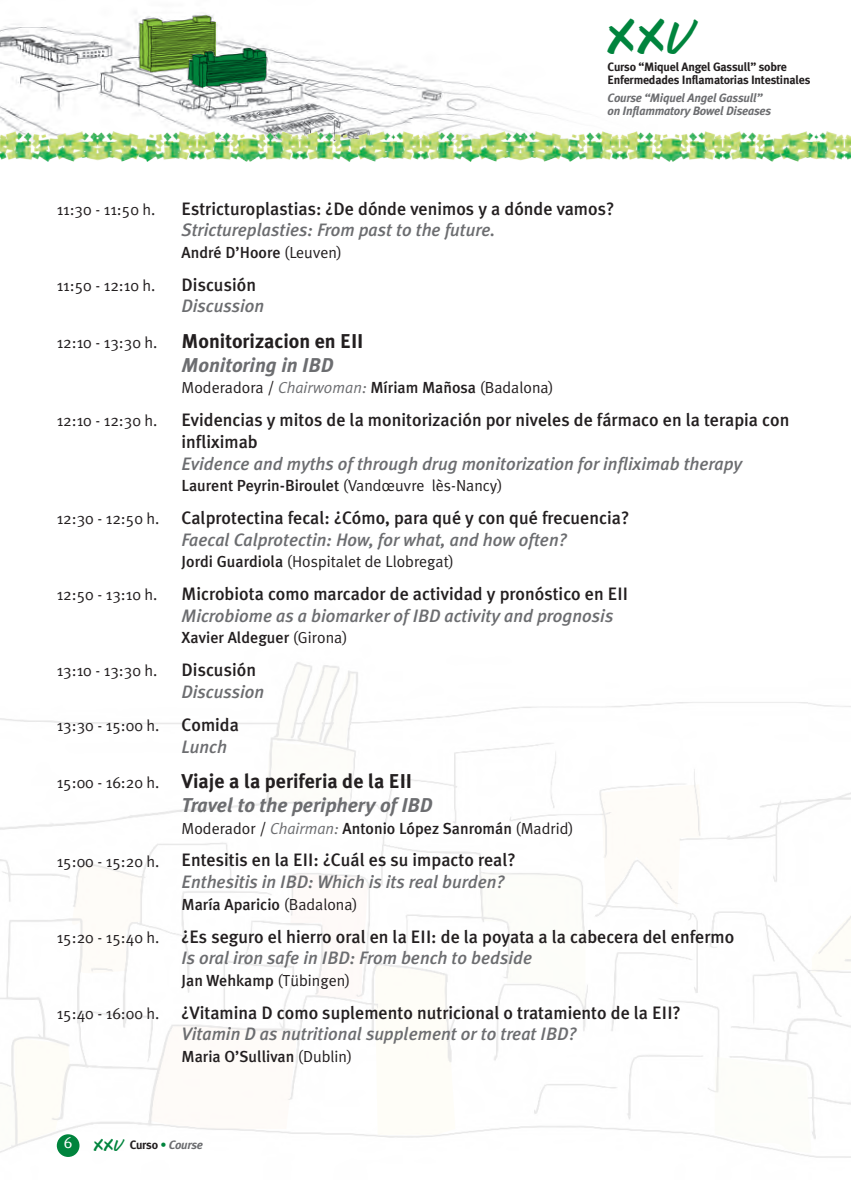
<style>
.page{position:relative;width:851px;height:1191px;background:#fff}
.page>*{position:absolute;margin:0;border:0;box-sizing:border-box;transform-origin:0 0}
.t1{font:46.4px "Brook 23";color:#00843d}
.t2{font:italic 700 20px/24px "Meta Plus";color:#6c6d70}
.t3{font:700 20px/24px "Meta Plus";color:#231f20}
.t4{font:500 18px/21.6px "Meta Plus";color:#231f20}
.t5{font:italic 500 18px "Meta Plus";color:#6c6d70}
.t6{font:500 16px "Meta Plus";color:#231f20}
.t7{font:16px "Meta Plus";color:#231f20}
.t8{font:16px "Meta Plus";color:#fff}
.t9{font:italic 700 12.2px/13px "Meta Plus";letter-spacing:-.02em;color:#6c6d70}
.t10{font:700 12.2px/13px "Meta Plus";letter-spacing:-.02em;color:#231f20}
.s1{font-weight:400}
.s2{font-weight:400;font-size:16px}
.s3{font-style:italic;color:#6c6d70}
.s4{font-weight:500}
.s5{font-weight:500;font-size:18px}
.s6{font-weight:400;font-style:normal;font-size:16px;color:#231f20}
.s7{font-style:normal;color:#231f20}
.s8{font-weight:400;font-style:italic;color:#6c6d70}
.s9{font-family:"Brook 23";font-weight:400;font-style:normal;font-size:16px;color:#00843d}
.s10{font-style:normal;color:#00843d}
</style>
<div class="page">
<img style="left:0;top:662px;width:850px;height:496px">
<svg style="left:714px;top:1056px;width:97px;height:96px"></svg>
<img style="left:0;top:14px;width:561px;height:117px">
<svg style="left:140px;top:15px;width:126px;height:73px"></svg>
<img style="left:0;top:131px;width:850px;height:30px">
<div style="left:57px;top:1134px;width:22px;height:23px;background:#00843d;border-radius:50%"></div>
<h1 class="t1" style="left:607px;top:11px;width:92px">XXV</h1>
<p class="t10" style="left:607px;top:60px;width:204px">Curso “Miquel Angel Gassull” sobre<br>Enfermedades Inflamatorias Intestinales</p>
<p class="t9" style="left:607px;top:91px;width:165px">Course “Miquel Angel Gassull” on Inflammatory Bowel Diseases</p>
<p class="t7" style="left:57px;top:200px;width:100px">11:30 - 11:50 h.</p>
<p class="t4" style="left:181px;top:197px;width:434px">Estricturoplastias: ¿De dónde venimos y a dónde vamos?</p>
<p class="t5" style="left:181px;top:219px;width:315px">Strictureplasties: From past to the future.</p>
<p class="t6" style="left:181px;top:243px;width:162px">André D’Hoore <span class="s1">(Leuven)</span></p>
<p class="t7" style="left:57px;top:276px;width:100px">11:50 - 12:10 h.</p>
<p class="t4" style="left:181px;top:273px;width:76px">Discusión</p>
<p class="t5" style="left:181px;top:296px;width:84px">Discussion</p>
<p class="t3" style="left:181px;top:329px;width:183px;text-indent:-125px"><span class="s2">12:10 - 13:30 h.</span> Monitorizacion en EII<br><span class="s3">Monitoring in IBD</span></p>
<p class="t7" style="left:181px;top:378px;width:373px">Moderadora / <span class="s3">Chairwoman:</span> <span class="s4">Míriam Mañosa</span> (Badalona)</p>
<p class="t7" style="left:57px;top:411px;width:102px">12:10 - 12:30 h.</p>
<p class="t4" style="left:181px;top:409px;width:609px">Evidencias y mitos de la monitorización por niveles de fármaco en la terapia con infliximab</p>
<p class="t5" style="left:181px;top:453px;width:562px">Evidence and myths of through drug monitorization for infliximab therapy</p>
<p class="t6" style="left:181px;top:476px;width:322px">Laurent Peyrin-Biroulet <span class="s1">(Vandœuvre lès-Nancy)</span></p>
<p class="t4" style="left:181px;top:507px;width:449px;text-indent:-125px"><span class="s2">12:30 - 12:50 h.</span> Calprotectina fecal: ¿Cómo, para qué y con qué frecuencia?<br><span class="s3">Faecal Calprotectin: How, for what, and how often?</span></p>
<p class="t7" style="left:181px;top:552px;width:274px"><span class="s4">Jordi Guardiola</span> (Hospitalet de Llobregat)</p>
<p class="t7" style="left:57px;top:585px;width:102px">12:50 - 13:10 h.</p>
<p class="t4" style="left:181px;top:583px;width:448px">Microbiota como marcador de actividad y pronóstico en EII</p>
<p class="t5" style="left:181px;top:605px;width:433px">Microbiome as a biomarker of IBD activity and prognosis</p>
<p class="t6" style="left:181px;top:628px;width:167px">Xavier Aldeguer <span class="s1">(Girona)</span></p>
<p class="t7" style="left:57px;top:661px;width:102px">13:10 - 13:30 h.</p>
<p class="t4" style="left:181px;top:659px;width:76px">Discusión</p>
<p class="t5" style="left:181px;top:681px;width:84px">Discussion</p>
<p class="t7" style="left:57px;top:716px;width:184px">13:30 - 15:00 h. <span class="s5">Comida</span></p>
<p class="t5" style="left:181px;top:736px;width:47px">Lunch</p>
<p class="t2" style="left:181px;top:769px;width:252px;text-indent:-125px"><span class="s6">15:00 - 16:20 h.</span> <span class="s7">Viaje a la periferia de la EII<br></span>Travel to the periphery of IBD</p>
<p class="t6" style="left:181px;top:818px;width:393px"><span class="s1">Moderador /</span> <span class="s8">Chairman:</span> Antonio López Sanromán <span class="s1">(Madrid)</span></p>
<p class="t4" style="left:181px;top:849px;width:336px;text-indent:-125px"><span class="s2">15:00 - 15:20 h.</span> Entesitis en la EII: ¿Cuál es su impacto real?<br><span class="s3">Enthesitis in IBD: Which is its real burden?</span></p>
<p class="t6" style="left:181px;top:895px;width:178px">María Aparicio <span class="s1">(Badalona)</span></p>
<p class="t4" style="left:181px;top:925px;width:554px;text-indent:-125px"><span class="s2">15:20 - 15:40 h.</span> ¿Es seguro el hierro oral en la EII: de la poyata a la cabecera del enfermo<br><span class="s3">Is oral iron safe in IBD: From bench to bedside</span></p>
<p class="t6" style="left:181px;top:971px;width:170px">Jan Wehkamp <span class="s1">(Tübingen)</span></p>
<p class="t4" style="left:181px;top:1001px;width:501px;text-indent:-125px"><span class="s2">15:40 - 16:00 h.</span> ¿Vitamina D como suplemento nutricional o tratamiento de la EII?<br><span class="s3">Vitamin D as nutritional supplement or to treat IBD?</span></p>
<p class="t6" style="left:181px;top:1047px;width:172px">Maria O’Sullivan <span class="s1">(Dublin)</span></p>
<p class="t8" style="left:64px;top:1133px;width:10px">6</p>
<p class="t9" style="left:94px;top:1138px;width:111px"><span class="s9">XXV</span> <span class="s7">Curso</span> <span class="s10">•</span> Course</p>
</div>
